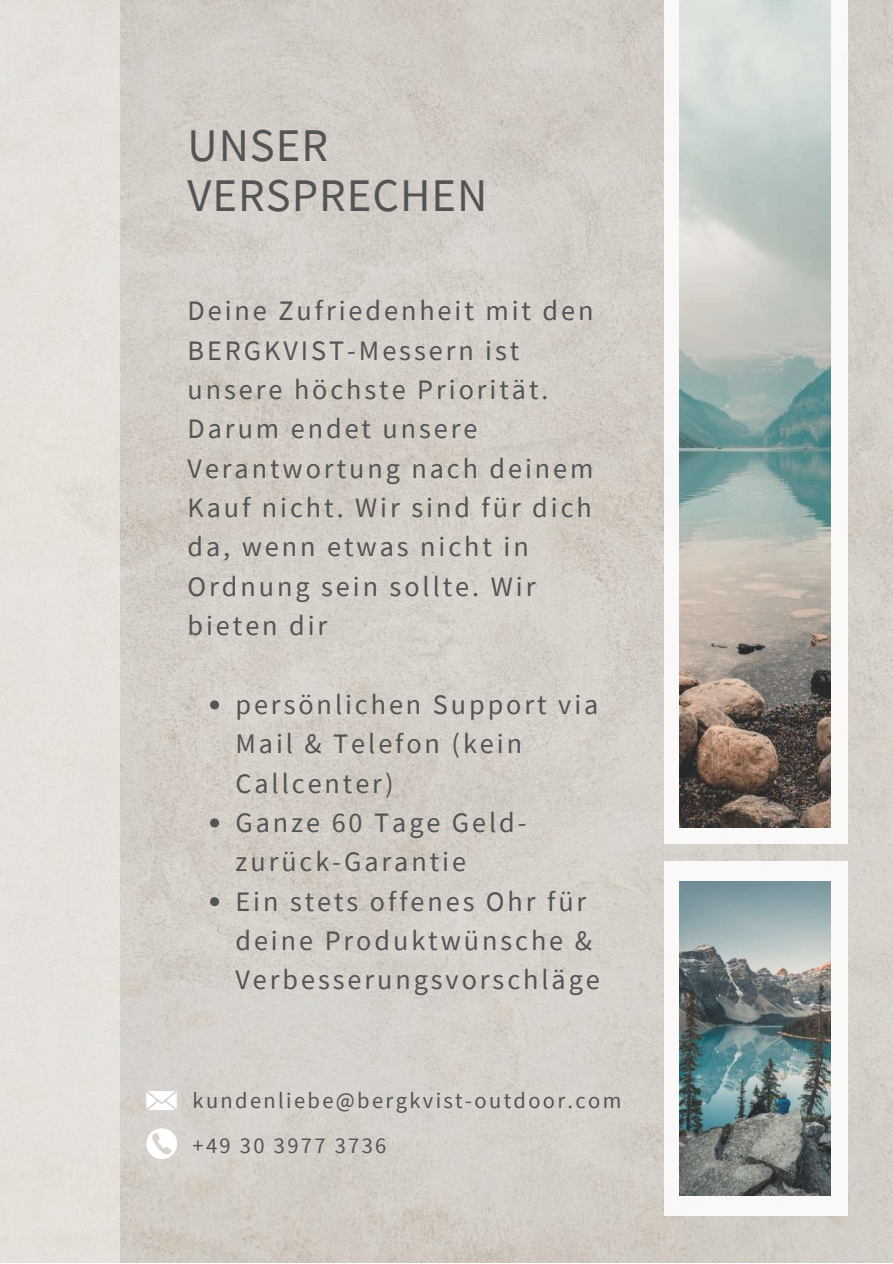
<style>
.page{position:relative;width:893px;height:1264px;background:#fff}
.page>*{position:absolute;margin:0;border:0;box-sizing:border-box;transform-origin:0 0}
.t1{font:46.8px/50.6px "Source Sans Pro";letter-spacing:.02em;color:#545454}
.t2{font:28.2px/39.3px "Source Sans Pro";letter-spacing:.105em;color:#545454}
.t3{font:22.5px/45.5px "Source Sans Pro";letter-spacing:.105em;color:#545454}
</style>
<div class="page">
<img style="left:120px;top:0;width:772px;height:1262px">
<div style="left:664px;top:0;width:184px;height:844px;background:#f9f9f8"></div>
<img style="left:679px;top:0;width:151px;height:827px">
<div style="left:0;top:0;width:120px;height:1262px;background:#e5e2dc"></div>
<div style="left:664px;top:861px;width:184px;height:354px;background:#faf9f8"></div>
<img style="left:679px;top:881px;width:151px;height:314px">
<svg style="left:210px;top:700px;width:9px;height:9px"></svg>
<svg style="left:210px;top:818px;width:9px;height:9px"></svg>
<svg style="left:210px;top:897px;width:9px;height:9px"></svg>
<svg style="left:146px;top:1090px;width:31px;height:20px"></svg>
<svg style="left:146px;top:1128px;width:31px;height:30px"></svg>
<h1 class="t1" style="left:187px;top:119px;width:301px">UNSER<br>VERSPRECHEN</h1>
<p class="t2" style="left:187px;top:290px;width:407px">Deine Zufriedenheit mit den<br>BERGKVIST-Messern ist unsere höchste Priorität.<br>Darum endet unsere<br>Verantwortung nach deinem<br>Kauf nicht. Wir sind für dich da, wenn etwas nicht in<br>Ordnung sein sollte. Wir bieten dir</p>
<p class="t2" style="left:235px;top:684px;width:366px">persönlichen Support via<br>Mail &amp; Telefon (kein<br>Callcenter)<br>Ganze 60 Tage Geld&shy;zurück-Garantie<br>Ein stets offenes Ohr für deine Produktwünsche &amp;<br>Verbesserungsvorschläge</p>
<p class="t3" style="left:192px;top:1076px;width:430px">kundenliebe@bergkvist-outdoor.com +49 30 3977 3736</p>
</div>
